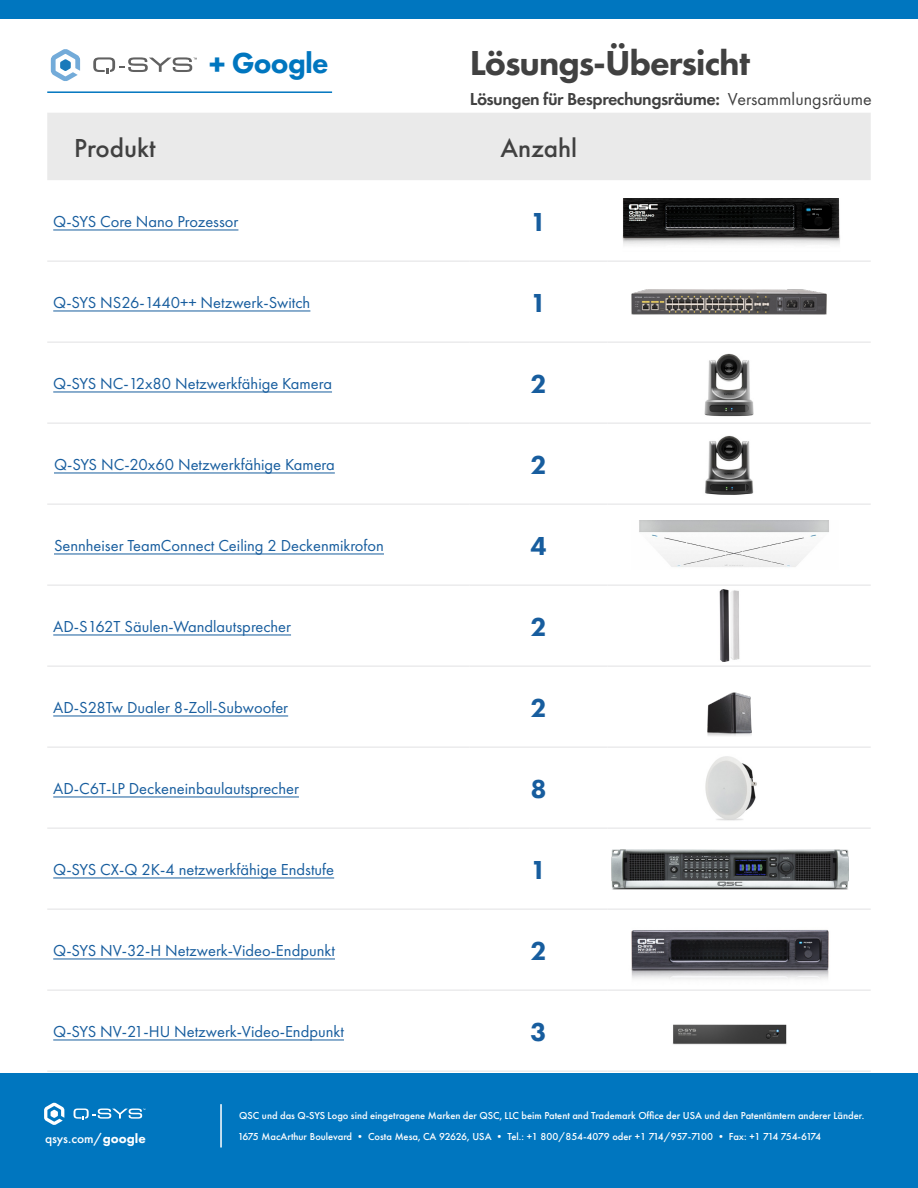
<style>
.page{position:relative;width:918px;height:1188px;background:#fff}
.page>*{position:absolute;margin:0;border:0;box-sizing:border-box;transform-origin:0 0}
.t1{font:800 36px "Futura PT";letter-spacing:-.03em;color:#414141}
.t2{font:800 30px "Futura PT";letter-spacing:-.025em;color:#0076bf}
.equip_list_model{font:500 27px "Futura PT";color:#414141}
.equip_list_model-2{font:800 27px "Futura PT";color:#175d9e}
.t3{font:600 18px "Futura PT";letter-spacing:-.025em;color:#414141}
.t4{font:16.5px "Futura PT";color:#175d9e}
.t5{font:500 13.5px "Futura PT";color:#fff}
.t6{font:500 10.5px "Futura PT";color:#fff}
.s1{font-size:33.6px}
.s2{font-weight:400}
.s3{font-weight:800}
</style>
<div class="page">
<div style="left:0;top:1074px;width:918px;height:114px;background:#0076bf"></div>
<hr style="left:220px;top:1104px;width:2px;height:43px;background:#fff">
<div style="left:0;top:0;width:918px;height:18px;background:#0076bf"></div>
<div style="left:47px;top:113px;width:824px;height:67px;background:#eaeaea"></div>
<hr style="left:470px;top:260px;width:138px;height:2px;background:#ebebec">
<hr style="left:608px;top:260px;width:263px;height:2px;background:#ebebec">
<hr style="left:470px;top:989px;width:138px;height:2px;background:#ebebec">
<hr style="left:608px;top:989px;width:263px;height:2px;background:#ebebec">
<hr style="left:470px;top:1070px;width:138px;height:2px;background:#ebebec">
<hr style="left:608px;top:1070px;width:263px;height:2px;background:#ebebec">
<hr style="left:470px;top:665px;width:138px;height:2px;background:#ebebec">
<hr style="left:608px;top:665px;width:263px;height:2px;background:#ebebec">
<hr style="left:470px;top:746px;width:138px;height:2px;background:#ebebec">
<hr style="left:608px;top:746px;width:263px;height:2px;background:#ebebec">
<hr style="left:47px;top:260px;width:423px;height:2px;background:#ebebec">
<hr style="left:47px;top:665px;width:423px;height:2px;background:#ebebec">
<hr style="left:47px;top:746px;width:423px;height:2px;background:#ebebec">
<hr style="left:47px;top:989px;width:423px;height:2px;background:#ebebec">
<hr style="left:47px;top:1070px;width:423px;height:2px;background:#ebebec">
<hr style="left:47px;top:341px;width:423px;height:2px;background:#ebebec">
<hr style="left:470px;top:341px;width:138px;height:2px;background:#ebebec">
<hr style="left:608px;top:341px;width:263px;height:2px;background:#ebebec">
<hr style="left:47px;top:422px;width:423px;height:2px;background:#ebebec">
<hr style="left:470px;top:422px;width:138px;height:2px;background:#ebebec">
<hr style="left:608px;top:422px;width:263px;height:2px;background:#ebebec">
<hr style="left:47px;top:503px;width:423px;height:2px;background:#ebebec">
<hr style="left:470px;top:503px;width:138px;height:2px;background:#ebebec">
<hr style="left:608px;top:503px;width:263px;height:2px;background:#ebebec">
<hr style="left:47px;top:584px;width:423px;height:2px;background:#ebebec">
<hr style="left:470px;top:584px;width:138px;height:2px;background:#ebebec">
<hr style="left:608px;top:584px;width:263px;height:2px;background:#ebebec">
<hr style="left:47px;top:827px;width:423px;height:2px;background:#ebebec">
<hr style="left:470px;top:827px;width:138px;height:2px;background:#ebebec">
<hr style="left:608px;top:827px;width:263px;height:2px;background:#ebebec">
<hr style="left:47px;top:908px;width:423px;height:2px;background:#ebebec">
<hr style="left:470px;top:908px;width:138px;height:2px;background:#ebebec">
<hr style="left:608px;top:908px;width:263px;height:2px;background:#ebebec">
<hr style="left:53px;top:230px;width:185px;height:1px;background:#175d9e">
<hr style="left:53px;top:311px;width:257px;height:1px;background:#175d9e">
<hr style="left:53px;top:392px;width:279px;height:1px;background:#175d9e">
<hr style="left:54px;top:473px;width:281px;height:1px;background:#175d9e">
<hr style="left:54px;top:554px;width:330px;height:1px;background:#175d9e">
<hr style="left:53px;top:635px;width:238px;height:1px;background:#175d9e">
<hr style="left:53px;top:716px;width:235px;height:1px;background:#175d9e">
<hr style="left:53px;top:797px;width:246px;height:1px;background:#175d9e">
<hr style="left:53px;top:878px;width:281px;height:1px;background:#175d9e">
<hr style="left:53px;top:959px;width:282px;height:1px;background:#175d9e">
<hr style="left:53px;top:1040px;width:291px;height:1px;background:#175d9e">
<hr style="left:47px;top:91px;width:285px;height:2px;background:#0076bf">
<img style="left:622px;top:198px;width:218px;height:47px">
<img style="left:632px;top:290px;width:195px;height:24px">
<img style="left:704px;top:353px;width:50px;height:64px">
<img style="left:639px;top:520px;width:190px;height:47px">
<img style="left:719px;top:590px;width:21px;height:72px">
<img style="left:705px;top:756px;width:52px;height:65px">
<svg style="left:51px;top:49px;width:29px;height:32px"></svg>
<svg style="left:93px;top:57px;width:104px;height:17px"></svg>
<svg style="left:44px;top:1103px;width:20px;height:22px"></svg>
<svg style="left:74px;top:1109px;width:71px;height:11px"></svg>
<img style="left:705px;top:435px;width:49px;height:60px">
<img style="left:631px;top:930px;width:198px;height:50px">
<img style="left:611px;top:849px;width:237px;height:41px">
<img style="left:672px;top:1024px;width:115px;height:21px">
<img style="left:707px;top:692px;width:45px;height:44px">
<p class="t2" style="left:209px;top:44px;width:121px"><span class="s1">+</span> Google</p>
<p class="t1" style="left:470px;top:40px;width:282px">Lösungs-Übersicht</p>
<p class="t3" style="left:470px;top:88px;width:404px">Lösungen für Besprechungsräume: <span class="s2">Versammlungsräume</span></p>
<p class="equip_list_model" style="left:74px;top:131px;width:83px">Produkt</p>
<p class="equip_list_model" style="left:500px;top:131px;width:78px">Anzahl</p>
<p class="t4" style="left:53px;top:212px;width:187px">Q-SYS Core Nano Prozessor</p>
<p class="equip_list_model-2" style="left:531px;top:205px;width:18px">1</p>
<p class="t4" style="left:53px;top:293px;width:259px">Q-SYS NS26-1440++ Netzwerk-Switch</p>
<p class="equip_list_model-2" style="left:531px;top:286px;width:18px">1</p>
<p class="t4" style="left:53px;top:374px;width:280px">Q-SYS NC-12x80 Netzwerkfähige Kamera</p>
<p class="equip_list_model-2" style="left:531px;top:367px;width:18px">2</p>
<p class="t4" style="left:54px;top:455px;width:282px">Q-SYS NC-20x60 Netzwerkfähige Kamera</p>
<p class="equip_list_model-2" style="left:531px;top:448px;width:18px">2</p>
<p class="t4" style="left:54px;top:536px;width:331px">Sennheiser TeamConnect Ceiling 2 Deckenmikrofon</p>
<p class="equip_list_model-2" style="left:531px;top:529px;width:18px">4</p>
<p class="t4" style="left:53px;top:617px;width:239px">AD-S162T Säulen-Wandlautsprecher</p>
<p class="equip_list_model-2" style="left:531px;top:610px;width:18px">2</p>
<p class="t4" style="left:53px;top:698px;width:236px">AD-S28Tw Dualer 8-Zoll-Subwoofer</p>
<p class="equip_list_model-2" style="left:531px;top:691px;width:18px">2</p>
<p class="t4" style="left:53px;top:779px;width:247px">AD-C6T-LP Deckeneinbaulautsprecher</p>
<p class="equip_list_model-2" style="left:531px;top:772px;width:18px">8</p>
<p class="t4" style="left:53px;top:860px;width:282px">Q-SYS CX-Q 2K-4 netzwerkfähige Endstufe</p>
<p class="equip_list_model-2" style="left:531px;top:853px;width:18px">1</p>
<p class="t4" style="left:53px;top:941px;width:283px">Q-SYS NV-32-H Netzwerk-Video-Endpunkt</p>
<p class="equip_list_model-2" style="left:531px;top:934px;width:18px">2</p>
<p class="t4" style="left:53px;top:1022px;width:292px">Q-SYS NV-21-HU Netzwerk-Video-Endpunkt</p>
<p class="equip_list_model-2" style="left:531px;top:1015px;width:18px">3</p>
<p class="t5" style="left:45px;top:1131px;width:102px">qsys.com/<span class="s3">google</span></p>
<p class="t6" style="left:239px;top:1110px;width:627px">QSC und das Q-SYS Logo sind eingetragene Marken der QSC, LLC beim Patent and Trademark Office der USA und den Patentämtern anderer Länder.</p>
<p class="t6" style="left:238px;top:1131px;width:585px">1675 MacArthur Boulevard • Costa Mesa, CA 92626, USA • Tel.: +1 800/854-4079 oder +1 714/957-7100 • Fax: +1 714 754-6174</p>
</div>
